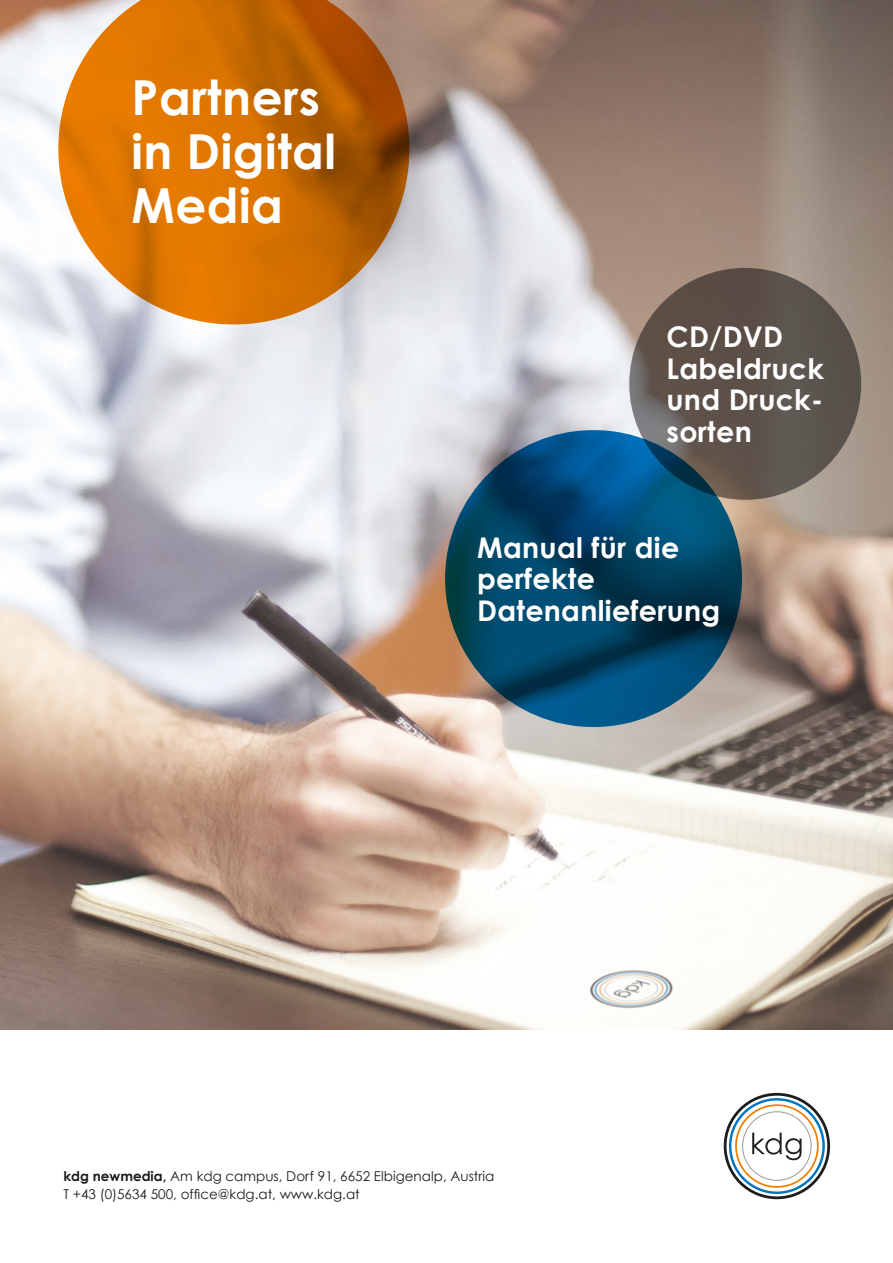
<style>
.page{position:relative;width:893px;height:1263px;background:#fff}
.page>*{position:absolute;margin:0;border:0;box-sizing:border-box;transform-origin:0 0}
.t1{font:700 48.3px/54px "Century Gothic";letter-spacing:.01em;color:#fff}
.t2{font:700 28.5px/31.5px "Century Gothic";letter-spacing:.01em;color:#fff}
.t3{font:13.5px/18px "Century Gothic";color:#1d1d1b}
.t4{font:13.5px/18px "Century Gothic";letter-spacing:.04em;color:#1d1d1b}
.s1{font-weight:700}
</style>
<div class="page">
<img style="left:0;top:0;width:893px;height:1029px">
<svg style="left:58px;top:0;width:351px;height:324px;background:#ce7d25"></svg>
<svg style="left:629px;top:268px;width:232px;height:232px;background:#5e544d"></svg>
<svg style="left:445px;top:430px;width:297px;height:297px;background:#00466b"></svg>
<svg style="left:724px;top:1093px;width:106px;height:106px"></svg>
<h1 class="t1" style="left:132px;top:70px;width:206px">Partners in Digital<br>Media</h1>
<h2 class="t2" style="left:667px;top:320px;width:159px">CD/DVD<br>Labeldruck und Druck&shy;sorten</h2>
<h2 class="t2" style="left:477px;top:531px;width:245px">Manual für die perfekte<br>Datenanlieferung</h2>
<p class="t4" style="left:83px;top:1167px;width:302px;text-indent:12px"><span class="s1">newmedia</span>, 6652 Elbigenalp 91,<br>43 (0)5634 5 0, office@kdg.at, www.kdg.at</p>
<p class="t3" style="left:63px;top:1167px;width:433px"><span class="s1">kdg newmedia,</span> Am kdg campus, Dorf 91, 6652 Elbigenalp, Austria<br>T +43 (0)5634 500, office@kdg.at, www.kdg.at</p>
</div>
